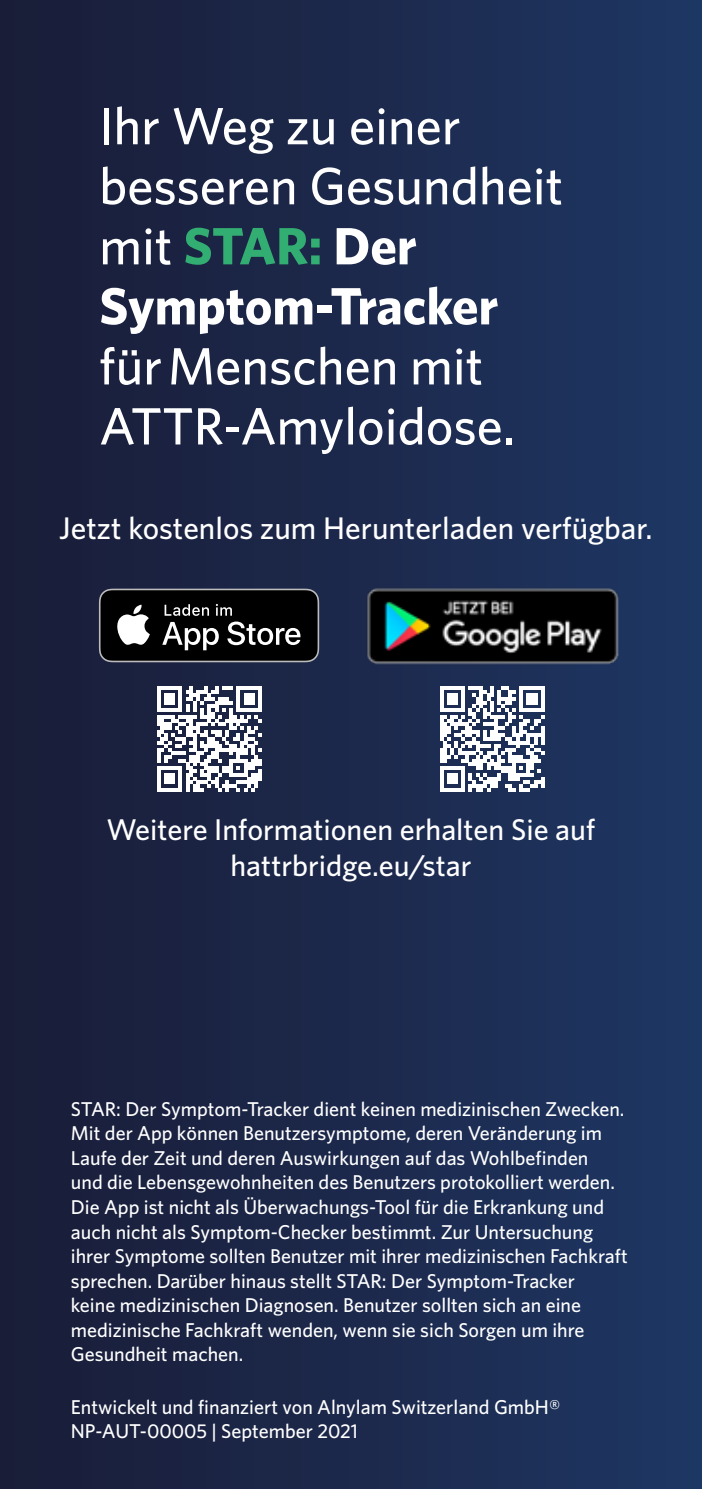
<style>
.page{position:relative;width:702px;height:1489px;background:#fff}
.page>*{position:absolute;margin:0;border:0;box-sizing:border-box;transform-origin:0 0}
.t1{font:500 52.5px/60px "Whitney";color:#fff}
.t2{font:500 31.25px "Whitney";color:#fff}
.t3{font:500 30px/36px "Whitney";color:#fff;text-align:center}
.t4{font:500 20px/24.5px "Whitney";color:#fff}
.s1{font-weight:700;color:#32ae72}
.s2{font-weight:700}
</style>
<div class="page">
<div style="left:0;top:0;width:702px;height:1488px;background:linear-gradient(to right,#191c36,#1e3663)"></div>
<hr style="left:0;top:1437px;width:1px;height:51px;background:#191d38">
<hr style="left:0;top:0;width:1px;height:54px;background:#191d38">
<svg style="left:157px;top:686px;width:105px;height:105px"></svg>
<svg style="left:439px;top:686px;width:105px;height:105px"></svg>
<svg style="left:99px;top:588px;width:220px;height:74px;background:#2d2d2d"></svg>
<img style="left:349px;top:570px;width:286px;height:110px">
<h1 class="t1" style="left:99px;top:94px;width:465px">Ihr Weg zu einer besseren Gesundheit mit <span class="s1">STAR:</span> <span class="s2">Der<br>Symptom-Tracker</span></h1>
<h1 class="t1" style="left:99px;top:335px;width:417px">für Menschen mit<br>ATTR-Amyloidose.</h1>
<h2 class="t2" style="left:59px;top:509px;width:594px">Jetzt kostenlos zum Herunterladen verfügbar.</h2>
<h3 class="t3" style="left:107px;top:810px;width:490px">Weitere Informationen erhalten Sie auf hattrbridge.eu/star</h3>
<p class="t4" style="left:71px;top:1096px;width:558px">STAR: Der Symptom-Tracker dient keinen medizinischen Zwecken.<br>Mit der App können Benutzersymptome, deren Veränderung im Laufe der Zeit und deren Auswirkungen auf das Wohlbefinden<br>und die Lebensgewohnheiten des Benutzers protokolliert werden.<br>Die App ist nicht als Überwachungs-Tool für die Erkrankung und auch nicht als Symptom-Checker bestimmt. Zur Untersuchung ihrer Symptome sollten Benutzer mit ihrer medizinischen Fachkraft sprechen. Darüber hinaus stellt STAR: Der Symptom-Tracker<br>keine medizinischen Diagnosen. Benutzer sollten sich an eine medizinische Fachkraft wenden, wenn sie sich Sorgen um ihre Gesundheit machen.</p>
<p class="t4" style="left:71px;top:1393px;width:491px">Entwickelt und finanziert von Alnylam Switzerland GmbH®<br>NP-AUT-00005 | September 2021</p>
</div>
